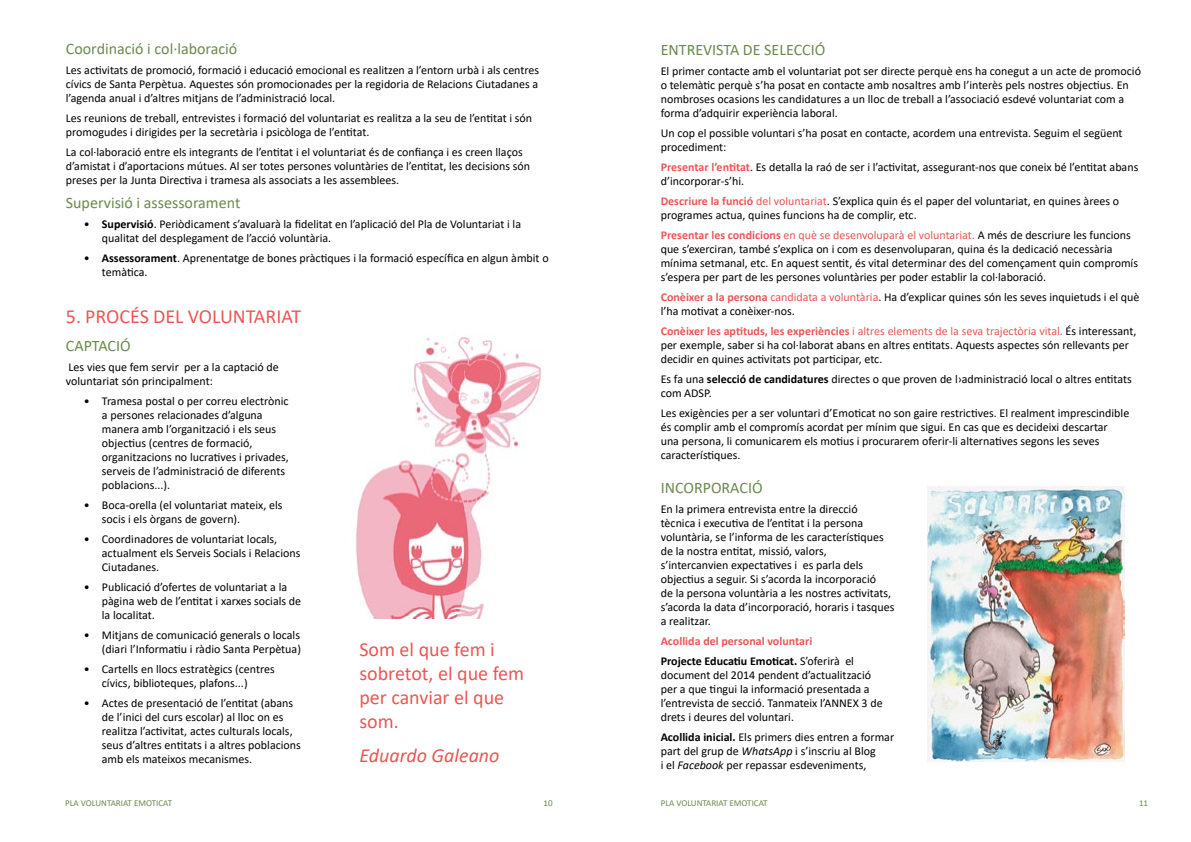
<style>
.page{position:relative;width:1191px;height:842px;background:#fff}
.page>*{position:absolute;margin:0;border:0;box-sizing:border-box;transform-origin:0 0}
.t1{font:20px/24px "Calibri";color:#eb5655}
.t2{font:italic 20px "Calibri";color:#eb5655}
.t3{font:16px "Calibri";color:#6b894d}
.t4{font:12px/14px "Calibri";color:#000}
.t5{font:700 12px/20px "Calibri";color:#eb5655}
.t6{font:9px "Calibri";color:#6b894d}
.s1{font-weight:700}
.s2{font-weight:700;color:#eb5655}
.s3{color:#eb5655}
.s4{color:#000}
.s5{font-weight:400;color:#000}
.s6{font-style:italic}
</style>
<div class="page">
<img style="left:356px;top:337px;width:186px;height:282px">
<img style="left:927px;top:486px;width:198px;height:275px">
<h2 class="t3" style="left:66px;top:38px;width:173px">Coordinació i col·laboració</h2>
<p class="t4" style="left:66px;top:63px;width:475px;text-align:justify">Les activitats de promoció, formació i educació emocional es realitzen a l’entorn urbà i als centres cívics de Santa Perpètua. Aquestes són promocionades per la regidoria de Relacions Ciutadanes a l’agenda anual i d’altres mitjans de l’administració local.</p>
<p class="t4" style="left:66px;top:111px;width:468px">Les reunions de treball, entrevistes i formació del voluntariat es realitza a la seu de l’entitat i són promogudes i dirigides per la secretària i psicòloga de l’entitat.</p>
<p class="t4" style="left:66px;top:145px;width:466px">La col·laboració entre els integrants de l’entitat i el voluntariat és de confiança i es creen llaços d’amistat i d’aportacions mútues. Al ser totes persones voluntàries de l’entitat, les decisions són preses per la Junta Directiva i tramesa als associats a les assemblees.</p>
<h2 class="t3" style="left:66px;top:192px;width:176px">Supervisió i assessorament</h2>
<p class="t4" style="left:102px;top:217px;width:421px;text-indent:-18px">• <span class="s1">Supervisió</span>. Periòdicament s’avaluarà la fidelitat en l’aplicació del Pla de Voluntariat i la qualitat del desplegament de l’acció voluntària.</p>
<p class="t4" style="left:102px;top:251px;width:448px;text-indent:-18px">• <span class="s1">Assessorament</span>. Aprenentatge de bones pràctiques i la formació específica en algun àmbit o temàtica.</p>
<h1 class="t1" style="left:66px;top:303px;width:237px">5. PROCÉS DEL VOLUNTARIAT</h1>
<h2 class="t3" style="left:66px;top:334px;width:66px">CAPTACIÓ</h2>
<p class="t4" style="left:66px;top:359px;width:214px">Les vies que fem servir per a la captació de voluntariat són principalment:</p>
<p class="t4" style="left:102px;top:393px;width:188px;text-indent:-18px">• Tramesa postal o per correu electrònic a persones relacionades d’alguna manera amb l’organització i els seus objectius (centres de formació, organitzacions no lucratives i privades, serveis de l’administració de diferents poblacions...).</p>
<p class="t4" style="left:102px;top:497px;width:182px;text-indent:-18px">• Boca-orella (el voluntariat mateix, els socis i els òrgans de govern).</p>
<p class="t4" style="left:102px;top:531px;width:200px;text-indent:-18px">• Coordinadores de voluntariat locals, actualment els Serveis Socials i Relacions<br>Ciutadanes.</p>
<p class="t4" style="left:102px;top:579px;width:201px;text-indent:-18px">• Publicació d’ofertes de voluntariat a la pàgina web de l’entitat i xarxes socials de la localitat.</p>
<p class="t4" style="left:84px;top:627px;width:219px;text-align:right">• Mitjans de comunicació generals o locals (diari l’Informatiu i ràdio Santa Perpètua)</p>
<p class="t4" style="left:102px;top:661px;width:174px;text-indent:-18px">• Cartells en llocs estratègics (centres cívics, biblioteques, plafons...)</p>
<p class="t4" style="left:102px;top:695px;width:200px;text-indent:-18px">• Actes de presentació de l’entitat (abans de l’inici del curs escolar) al lloc on es realitza l’activitat, actes culturals locals, seus d’altres entitats i a altres poblacions amb els mateixos mecanismes.</p>
<h1 class="t1" style="left:359px;top:636px;width:166px">Som el que fem i sobretot, el que fem per canviar el que som.</h1>
<h1 class="t2" style="left:359px;top:741px;width:142px">Eduardo Galeano</h1>
<h2 class="t3" style="left:660px;top:38px;width:166px">ENTREVISTA DE SELECCIÓ</h2>
<p class="t4" style="left:660px;top:63px;width:482px">El primer contacte amb el voluntariat pot ser directe perquè ens ha conegut a un acte de promoció o telemàtic perquè s’ha posat en contacte amb nosaltres amb l’interès pels nostres objectius. En nombroses ocasions les candidatures a un lloc de treball a l’associació esdevé voluntariat com a forma d’adquirir experiència laboral.</p>
<p class="t4" style="left:660px;top:125px;width:463px">Un cop el possible voluntari s’ha posat en contacte, acordem una entrevista. Seguim el següent procediment:</p>
<p class="t4" style="left:660px;top:159px;width:479px"><span class="s2">Presentar l’entitat</span>. Es detalla la raó de ser i l’activitat, assegurant-nos que coneix bé l’entitat abans d’incorporar-s’hi.</p>
<p class="t4" style="left:660px;top:193px;width:460px"><span class="s2">Descriure la funció</span> <span class="s3">del voluntariat</span>. S’explica quin és el paper del voluntariat, en quines àrees o programes actua, quines funcions ha de complir, etc.</p>
<p class="t4" style="left:660px;top:227px;width:479px"><span class="s2">Presentar les condicions</span> <span class="s3">en què se desenvoluparà el voluntariat.</span> A més de descriure les funcions que s’exerciran, també s’explica on i com es desenvoluparan, quina és la dedicació necessària mínima setmanal, etc. En aquest sentit, és vital determinar des del començament quin compromís s’espera per part de les persones voluntàries per poder establir la col·laboració.</p>
<p class="t4" style="left:660px;top:289px;width:480px"><span class="s2">Conèixer a la persona</span> <span class="s3">candidata a voluntària</span>. Ha d’explicar quines són les seves inquietuds i el què l’ha motivat a conèixer-nos.</p>
<p class="t4" style="left:660px;top:323px;width:477px"><span class="s2">Conèixer les aptituds, les experiències</span> <span class="s3">i altres elements de la seva trajectòria vital.</span> És interessant, per exemple, saber si ha col·laborat abans en altres entitats. Aquests aspectes són rellevants per decidir en quines activitats pot participar, etc.</p>
<p class="t4" style="left:660px;top:371px;width:472px">Es fa una <span class="s1">selecció de candidatures</span> directes o que proven de l›administració local o altres entitats com ADSP.</p>
<p class="t4" style="left:660px;top:405px;width:470px">Les exigències per a ser voluntari d’Emoticat no son gaire restrictives. El realment imprescindible és complir amb el compromís acordat per mínim que sigui. En cas que es decideixi descartar<br>una persona, li comunicarem els motius i procurarem oferir-li alternatives segons les seves característiques.</p>
<h2 class="t3" style="left:660px;top:476px;width:103px">INCORPORACIÓ</h2>
<p class="t4" style="left:660px;top:501px;width:235px">En la primera entrevista entre la direcció tècnica i executiva de l’entitat i la persona voluntària, se l’informa de les característiques de la nostra entitat, missió, valors, s’intercanvien expectatives i es parla dels objectius a seguir. Si s’acorda la incorporació<br>de la persona voluntària a les nostres activitats, s’acorda la data d’incorporació, horaris i tasques a realitzar.</p>
<p class="t5" style="left:660px;top:630px;width:195px">Acollida del personal voluntari<br><span class="s4">Projecte Educatiu Emoticat.</span> <span class="s5">S’oferirà el</span></p>
<p class="t4" style="left:660px;top:667px;width:223px">document del 2014 pendent d’actualització per a que tingui la informació presentada a l’entrevista de secció. Tanmateix l’ANNEX 3 de drets i deures del voluntari.</p>
<p class="t4" style="left:660px;top:729px;width:235px"><span class="s1">Acollida inicial.</span> Els primers dies entren a formar part del grup de <span class="s6">WhatsApp</span> i s’inscriu al Blog<br>i el <span class="s6">Facebook</span> per repassar esdeveniments,</p>
<p class="t6" style="left:65px;top:797px;width:108px">PLA VOLUNTARIAT EMOTICAT</p>
<p class="t6" style="left:543px;top:797px;width:11px">10</p>
<p class="t6" style="left:660px;top:797px;width:108px">PLA VOLUNTARIAT EMOTICAT</p>
<p class="t6" style="left:1139px;top:797px;width:11px">11</p>
</div>
